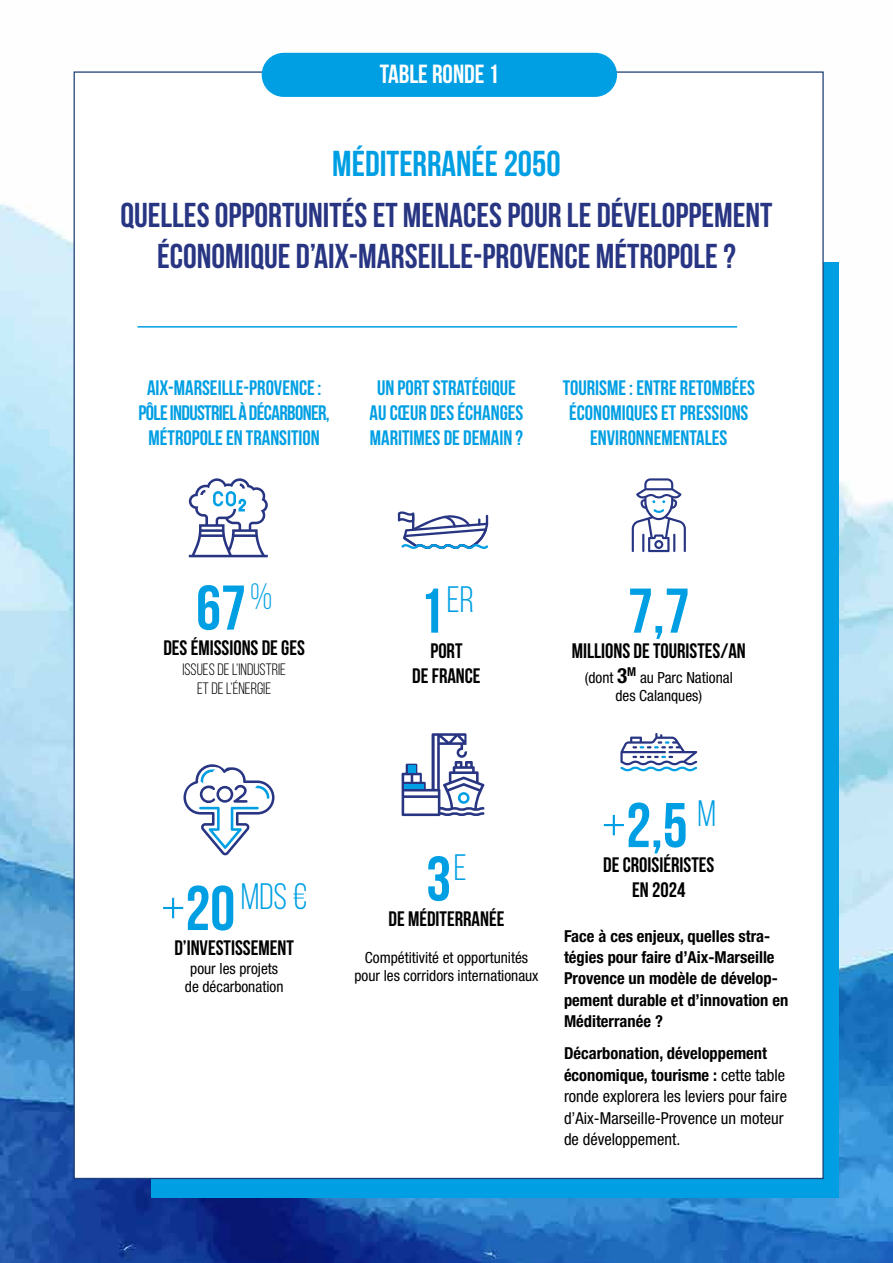
<style>
.page{position:relative;width:893px;height:1263px;background:#fff}
.page>*{position:absolute;margin:0;border:0;box-sizing:border-box;transform-origin:0 0}
.t1{font:700 63px "Bebas Neue";color:#009fe3}
.t2{font:36.75px "Bebas Neue";color:#009fe3}
.t3{font:700 36px "Bebas Neue";color:#009fe3}
.t4{font:700 34.5px/41.4px "Bebas Neue";color:#283583;text-align:center}
.t5{font:700 26.25px "Bebas Neue";color:#fff}
.t6{font:700 21px/25.2px "Bebas Neue";color:#009fe3;text-align:center}
.t7{font:700 21px/25.2px "Bebas Neue";color:#000;text-align:center}
.t8{font:condensed 16.5px/21.5px "Helvetica Neue LT Std";color:#000}
.t9{font:700 condensed 16.5px/21.5px "Helvetica Neue LT Std";color:#000}
.t10{font:16.5px/19.8px "Bebas Neue";color:#000;text-align:center}
.t11{font:condensed 15.3px/18.5px "Helvetica Neue LT Std";color:#000;text-align:center}
.s1{font-size:63px}
.s2{font-weight:700;font-size:63px}
.s3{font-weight:700;font-size:21px}
.s4{font-weight:400}
.s5{font-weight:700}
</style>
<div class="page">
<img style="left:0;top:52px;width:893px;height:1211px">
<div style="left:152px;top:262px;width:687px;height:935px;background:#009fe3"></div>
<div style="left:74px;top:71px;width:750px;height:1108px;background:#fff;border:1px solid #1f3f75"></div>
<div style="left:262px;top:53px;width:355px;height:44px;background:#009fe3;border-radius:22px"></div>
<hr style="left:137px;top:326px;width:600px;height:2px;background:#009fe3">
<svg style="left:183px;top:764px;width:91px;height:91px"></svg>
<svg style="left:189px;top:478px;width:79px;height:79px"></svg>
<svg style="left:632px;top:478px;width:54px;height:74px"></svg>
<svg style="left:402px;top:733px;width:83px;height:83px"></svg>
<div style="left:408px;top:766px;width:7px;height:7px;background:#009ee2"></div>
<div style="left:404px;top:784px;width:20px;height:5px;background:#009ee2"></div>
<svg style="left:620px;top:733px;width:77px;height:38px"></svg>
<svg style="left:398px;top:511px;width:90px;height:38px"></svg>
<p class="t5" style="left:380px;top:60px;width:121px">TABLE RONDE 1</p>
<h3 class="t3" style="left:332px;top:144px;width:230px">MÉDITERRANÉE 2050</h3>
<h3 class="t4" style="left:120px;top:194px;width:653px">QUELLES OPPORTUNITÉS ET MENACES POUR LE DÉVELOPPEMENT<br>ÉCONOMIQUE D’AIX-MARSEILLE-PROVENCE MÉTROPOLE ?</h3>
<p class="t6" style="left:139px;top:374px;width:193px">AIX-MARSEILLE-PROVENCE:<br>PÔLE INDUSTRIEL À DÉCARBONER,<br>MÉTROPOLE EN TRANSITION</p>
<p class="t6" style="left:370px;top:374px;width:155px">UN PORT STRATÉGIQUE<br>AU CŒUR DES ÉCHANGES<br>MARITIMES DE DEMAIN ?</p>
<p class="t6" style="left:563px;top:374px;width:194px">TOURISME :ENTRE RETOMBÉES<br>ÉCONOMIQUES ET PRESSIONS<br>ENVIRONNEMENTALES</p>
<h1 class="t1" style="left:196px;top:573px;width:78px">67<sup>%</sup></h1>
<p class="t7" style="left:163px;top:635px;width:143px">DES ÉMISSIONS DE GES</p>
<p class="t10" style="left:182px;top:659px;width:105px">ISSUES DE L’INDUSTRIE<br>ET DE L’ÉNERGIE</p>
<h2 class="t2" style="left:161px;top:877px;width:148px"><span class="s1">+</span><span class="s2">20</span> MDS €</h2>
<p class="t7" style="left:174px;top:935px;width:121px">D’INVESTISSEMENT</p>
<p class="t11" style="left:185px;top:959px;width:100px">pour les projets de décarbonation</p>
<h2 class="t2" style="left:419px;top:579px;width:56px"><span class="s2">1</span>ER</h2>
<p class="t7" style="left:412px;top:638px;width:70px">PORT<br>DE FRANCE</p>
<h1 class="t1" style="left:628px;top:576px;width:63px">7,7</h1>
<p class="t7" style="left:572px;top:638px;width:176px">MILLIONS DE TOURISTES/AN</p>
<p class="t11" style="left:585px;top:668px;width:150px">(dont <span class="s3">3</span><sup>M</sup> au Parc National des Calanques)</p>
<h1 class="t1" style="left:426px;top:844px;width:42px">3<sup>E</sup></h1>
<p class="t7" style="left:388px;top:906px;width:117px">DE MÉDITERRANÉE</p>
<p class="t11" style="left:354px;top:948px;width:186px">Compétitivité et opportunités pour les corridors internationaux</p>
<h1 class="t1" style="left:602px;top:791px;width:116px"><span class="s4">+</span>2,5 <sup>M</sup></h1>
<p class="t7" style="left:603px;top:852px;width:113px">DE CROISIÉRISTES<br>EN 2024</p>
<p class="t9" style="left:564px;top:925px;width:226px">Face à ces enjeux, quelles stra&shy;tégies pour faire d’Aix-Marseille<br>Provence un modèle de dévelop&shy;pement durable et d’innovation en<br>Méditerranée ?</p>
<p class="t8" style="left:564px;top:1043px;width:225px"><span class="s5">Décarbonation, développement économique, tourisme :</span> cette table ronde explorera les leviers pour faire d’Aix-Marseille-Provence un moteur de développement.</p>
</div>
